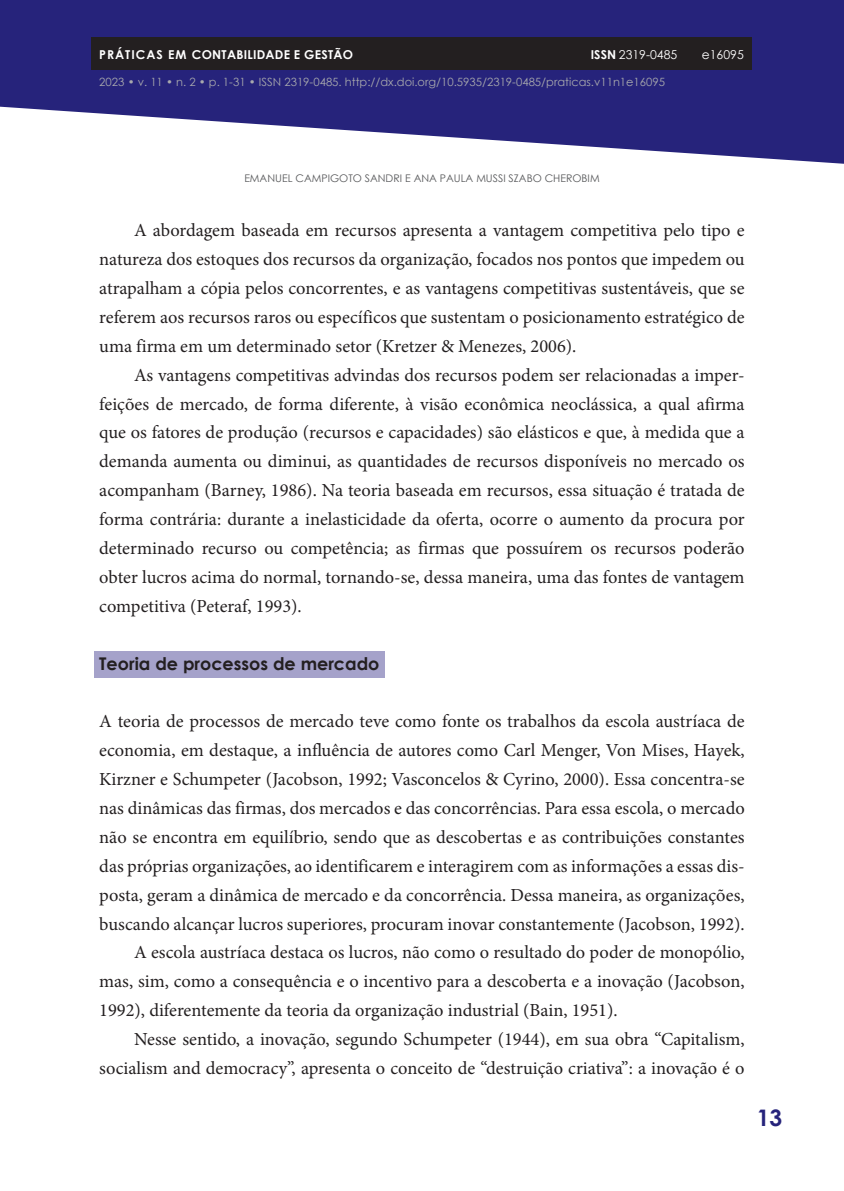
<style>
.page{position:relative;width:844px;height:1191px;background:#fff}
.page>*{position:absolute;margin:0;border:0;box-sizing:border-box;transform-origin:0 0}
.t1{font:700 22.75px "Century Gothic";color:#26237b}
.t2{font:18.38px/28.9px "Minion Pro";color:#231f20;text-align:justify}
.t3{font:700 17.5px "Century Gothic";color:#231f20}
.t4{font:700 12.25px "Century Gothic";letter-spacing:.02em;color:#fff}
.t5{font:12.25px "Century Gothic";color:#fff}
.t6{font:11.38px "Century Gothic";color:#a8a9ad}
.t7{font:10.5px "Century Gothic";color:#57585a}
.s1{font-weight:700}
</style>
<div class="page">
<svg style="left:0;top:0;width:843px;height:164px;fill:#26237b"></svg>
<div style="left:92px;top:37px;width:660px;height:33px;background:#231f20"></div>
<div style="left:94px;top:651px;width:290px;height:27px;background:#a5a2ca"></div>
<p class="t4" style="left:99px;top:45px;width:255px">PRÁTICAS EM CONTABILIDADE E GESTÃO</p>
<p class="t5" style="left:590px;top:46px;width:88px"><span class="s1">ISSN</span> 2319-0485</p>
<p class="t5" style="left:701px;top:46px;width:43px">e16095</p>
<p class="t6" style="left:99px;top:74px;width:567px">2023 • v. 11 • n. 2 • p. 1-31 • ISSN 2319-0485. http://dx.doi.org/10.5935/2319-0485/praticas.v11n1e16095</p>
<p class="t7" style="left:244px;top:171px;width:357px">EMANUEL CAMPIGOTO SANDRI E ANA PAULA MUSSI SZABO CHEROBIM</p>
<p class="t2" style="left:99px;top:216px;width:646px;text-indent:35px">A abordagem baseada em recursos apresenta a vantagem competitiva pelo tipo e natureza dos estoques dos recursos da organização, focados nos pontos que impedem ou atrapalham a cópia pelos concorrentes, e as vantagens competitivas sustentáveis, que se referem aos recursos raros ou específicos que sustentam o posicionamento estratégico de uma firma em um determinado setor (Kretzer &amp; Menezes, 2006).</p>
<p class="t2" style="left:99px;top:360px;width:646px;text-indent:35px">As vantagens competitivas advindas dos recursos podem ser relacionadas a imper&shy;feições de mercado, de forma diferente, à visão econômica neoclássica, a qual afirma que os fatores de produção (recursos e capacidades) são elásticos e que, à medida que a demanda aumenta ou diminui, as quantidades de recursos disponíveis no mercado os acompanham (Barney, 1986). Na teoria baseada em recursos, essa situação é tratada de forma contrária: durante a inelasticidade da oferta, ocorre o aumento da procura por determinado recurso ou competência; as firmas que possuírem os recursos poderão obter lucros acima do normal, tornando-se, dessa maneira, uma das fontes de vantagem competitiva (Peteraf, 1993).</p>
<p class="t3" style="left:99px;top:650px;width:281px">Teoria de processos de mercado</p>
<p class="t2" style="left:99px;top:707px;width:646px">A teoria de processos de mercado teve como fonte os trabalhos da escola austríaca de</p>
<p class="t2" style="left:99px;top:736px;width:646px">economia, em destaque, a influência de autores como Carl Menger, Von Mises, Hayek,</p>
<p class="t2" style="left:99px;top:765px;width:646px">Kirzner e Schumpeter (Jacobson, 1992; Vasconcelos &amp; Cyrino, 2000). Essa concentra-se</p>
<p class="t2" style="left:99px;top:794px;width:646px">nas dinâmicas das firmas, dos mercados e das concorrências. Para essa escola, o mercado</p>
<p class="t2" style="left:99px;top:822px;width:646px">não se encontra em equilíbrio, sendo que as descobertas e as contribuições constantes</p>
<p class="t2" style="left:99px;top:851px;width:646px">das próprias organizações, ao identificarem e interagirem com as informações a essas dis-</p>
<p class="t2" style="left:99px;top:880px;width:646px">posta, geram a dinâmica de mercado e da concorrência. Dessa maneira, as organizações,</p>
<p class="t2" style="left:99px;top:909px;width:646px">buscando alcançar lucros superiores, procuram inovar constantemente (Jacobson, 1992).</p>
<p class="t2" style="left:134px;top:938px;width:612px">A escola austríaca destaca os lucros, não como o resultado do poder de monopólio,</p>
<p class="t2" style="left:99px;top:967px;width:646px">mas, sim, como a consequência e o incentivo para a descoberta e a inovação (Jacobson,</p>
<p class="t2" style="left:99px;top:996px;width:519px">1992), diferentemente da teoria da organização industrial (Bain, 1951).</p>
<p class="t2" style="left:134px;top:1024px;width:612px">Nesse sentido, a inovação, segundo Schumpeter (1944), em sua obra “Capitalism,</p>
<p class="t2" style="left:99px;top:1053px;width:646px">socialism and democracy”, apresenta o conceito de “destruição criativa”: a inovação é o</p>
<p class="t1" style="left:756px;top:1100px;width:27px">13</p>
</div>
